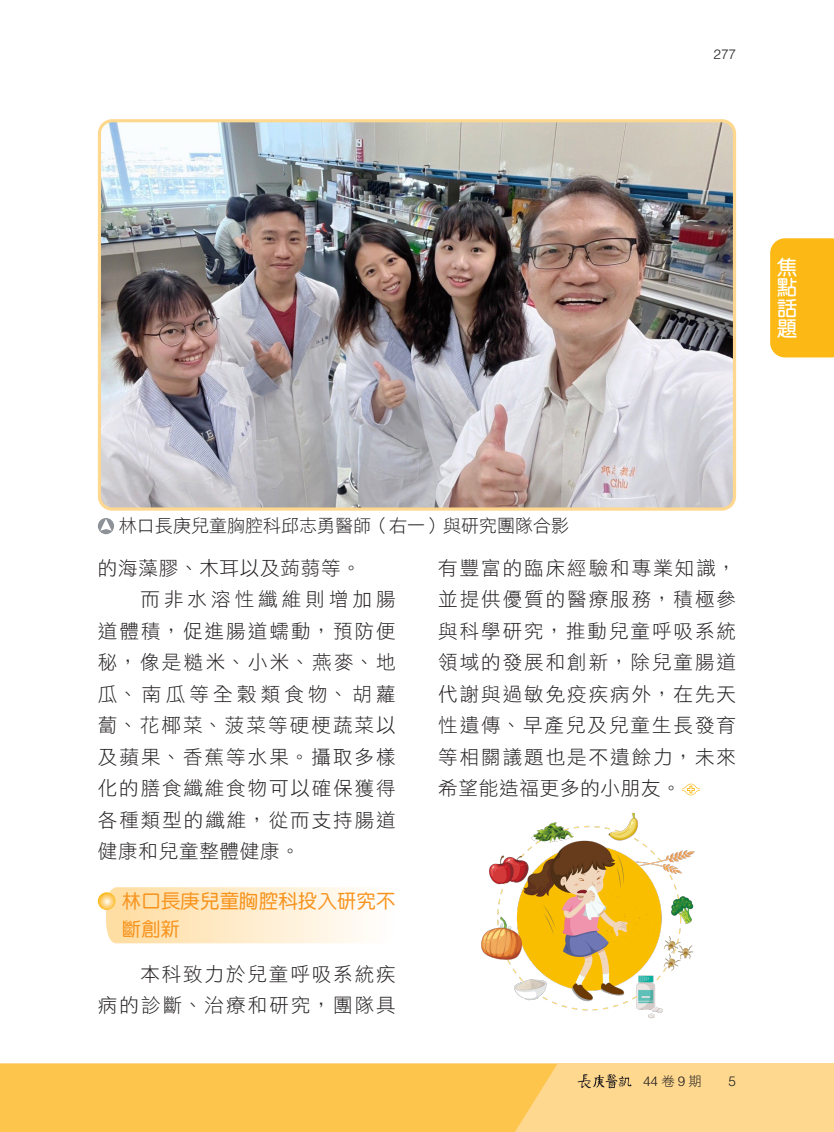
<style>
.page{position:relative;width:834px;height:1132px;background:#fff}
.page>*{position:absolute;margin:0;border:0;box-sizing:border-box;transform-origin:0 0}
.t1{font:700 20.25px/20.2px "AR Yuan B5";color:#fff;text-align:justify}
.t2{font:19.5px/31.5px "DF Hei Std W3";letter-spacing:.1em;color:#231f20;text-align:right}
.t3{font:19.5px "DF Hei Std W3";letter-spacing:.04em;color:#231f20}
.t4{font:19.5px/27.9px "DF Yuan Std W5";color:#f7931d}
.t5{font:19.5px "DF Hei Std W3";letter-spacing:.22em;color:#231f20}
.t6{font:19.5px "DF Hei Std W3";letter-spacing:.21em;color:#231f20}
.t7{font:18px "DF Hei Std W3";color:#231f20}
.t8{font:300 13.5px "Helvetica LT Std";color:#231f20}
.s1{font-family:"DF Hei Std W3";font-weight:400}
</style>
<div class="page">
<div style="left:0;top:1063px;width:833px;height:68px;background:#fed88f"></div>
<div style="left:0;top:1064px;width:557px;height:67px;background:#fec54d"></div>
<svg style="left:106px;top:887px;width:258px;height:56px;background:#feebca"></svg>
<svg style="left:98px;top:892px;width:17px;height:17px"></svg>
<svg style="left:681px;top:783px;width:19px;height:12px"></svg>
<svg style="left:98px;top:518px;width:16px;height:16px"></svg>
<svg style="left:100px;top:518px;width:12px;height:12px"></svg>
<img style="left:99px;top:123px;width:633px;height:386px">
<div style="left:98px;top:119px;width:638px;height:391px;border:3px solid #fed88f;border-radius:13px"></div>
<img style="left:481px;top:812px;width:214px;height:207px">
<svg style="left:577px;top:1074px;width:54px;height:13px"></svg>
<div style="left:770px;top:238px;width:63px;height:119px;background:#fcb814"></div>
<p class="t8" style="left:713px;top:46px;width:24px">277</p>
<p class="t1" style="left:776px;top:257px;width:21px">焦點話題</p>
<p class="t7" style="left:119px;top:516px;width:452px">林口長庚兒童胸腔科邱志勇醫師（右一）與研究團隊合影</p>
<p class="t3" style="left:98px;top:557px;width:264px">的海藻膠、木耳以及蒟蒻等。</p>
<p class="t6" style="left:140px;top:588px;width:257px">而非水溶性纖維則增加腸</p>
<p class="t2" style="left:98px;top:614px;width:299px">道體積，促進腸道蠕動，預防便</p>
<p class="t2" style="left:98px;top:646px;width:299px">秘，像是糙米、小米、燕麥、地</p>
<p class="t5" style="left:98px;top:683px;width:299px">瓜、南瓜等全穀類食物、胡蘿</p>
<p class="t2" style="left:98px;top:709px;width:299px">蔔、花椰菜、菠菜等硬梗蔬菜以</p>
<p class="t2" style="left:98px;top:740px;width:299px">及蘋果、香蕉等水果。攝取多樣</p>
<p class="t2" style="left:98px;top:772px;width:299px">化的膳食纖維食物可以確保獲得</p>
<p class="t2" style="left:98px;top:803px;width:299px">各種類型的纖維，從而支持腸道</p>
<p class="t3" style="left:98px;top:840px;width:204px">健康和兒童整體健康。</p>
<p class="t4" style="left:122px;top:886px;width:275px">林口長庚兒童胸腔科投入研究不斷創新</p>
<p class="t2" style="left:98px;top:957px;width:299px">本科致力於兒童呼吸系統疾<br>病的診斷、治療和研究，團隊具</p>
<p class="t2" style="left:438px;top:551px;width:299px;text-align:justify">有豐富的臨床經驗和專業知識，並提供優質的醫療服務，積極參與科學研究，推動兒童呼吸系統領域的發展和創新，除兒童腸道代謝與過敏免疫疾病外，在先天性遺傳、早產兒及兒童生長發育等相關議題也是不遺餘力，未來希望能造福更多的小朋友。</p>
<p class="t8" style="left:643px;top:1072px;width:60px">44<span class="s1">卷</span>9<span class="s1">期</span></p>
<p class="t8" style="left:728px;top:1072px;width:9px">5</p>
</div>
